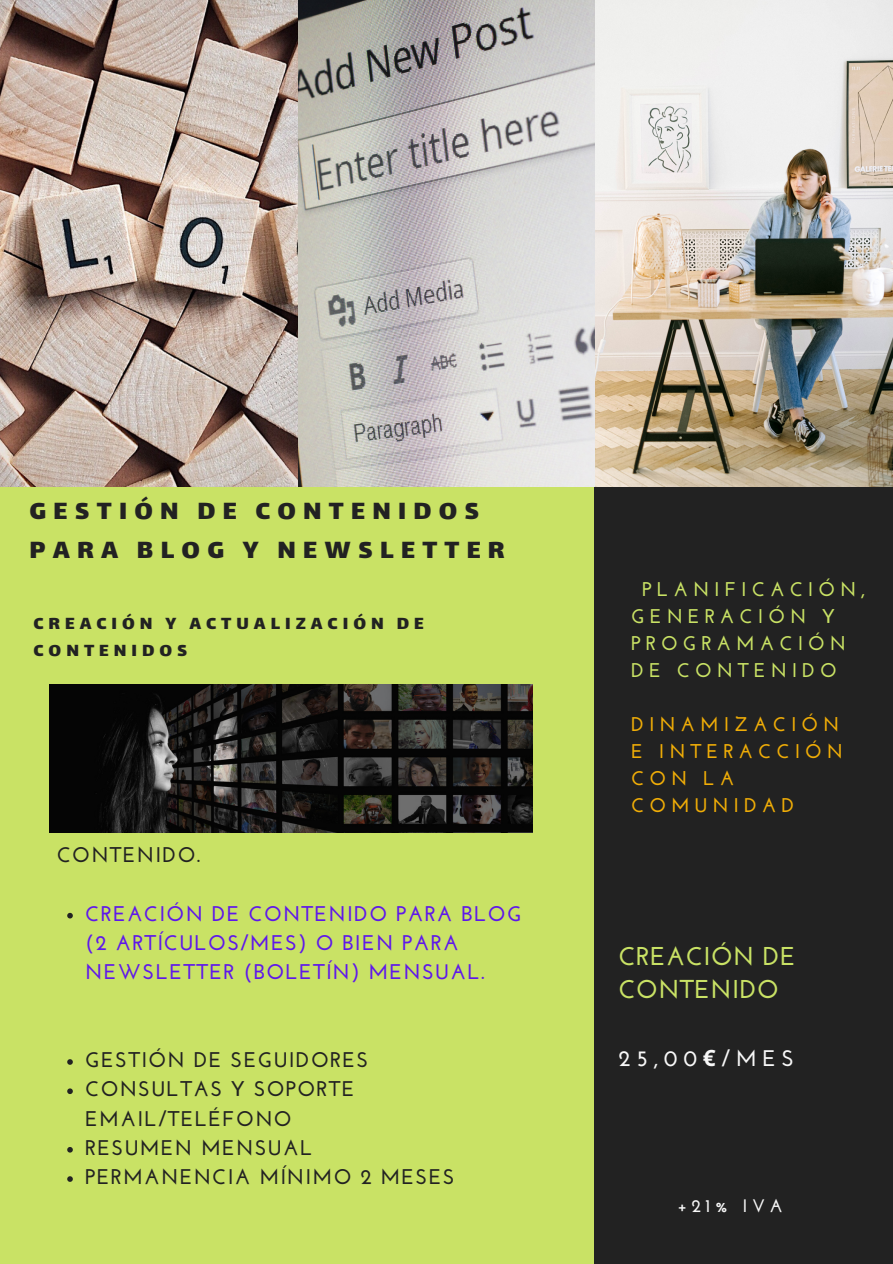
<style>
.page{position:relative;width:893px;height:1264px;background:#fff}
.page>*{position:absolute;margin:0;border:0;box-sizing:border-box;transform-origin:0 0}
.t1{font:28.8px/39.3px "Lalezar";letter-spacing:.25em;color:#222}
.t2{font:700 25.8px/32.7px "Josefin Sans";letter-spacing:.02em;color:#c9e265}
.t3{font:700 22.5px "Josefin Sans";letter-spacing:.25em;color:#f8f8f8}
.t4{font:700 21.15px/29.2px "Josefin Sans";letter-spacing:.06em;color:#222}
.t5{font:700 21.15px/29.2px "Josefin Sans";letter-spacing:.06em;color:#5e17eb}
.t6{font:700 19.8px/27px "Josefin Sans";letter-spacing:.25em;color:#c9e265}
.t7{font:700 19.8px/27px "Josefin Sans";letter-spacing:.25em;color:#f0ad07}
.t8{font:19.8px/27px "Lalezar";letter-spacing:.25em;color:#222}
.t9{font:700 18px "Josefin Sans";color:#f8f8f8}
.s1{font-family:"Noto Sans"}
</style>
<div class="page">
<div style="left:0;top:0;width:892px;height:1263px;background:#c9e265"></div>
<div style="left:594px;top:478px;width:298px;height:785px;background:#222"></div>
<img style="left:49px;top:685px;width:483px;height:147px">
<img style="left:0;top:0;width:892px;height:486px">
<svg style="left:67px;top:912px;width:6px;height:6px"></svg>
<svg style="left:67px;top:1059px;width:6px;height:5px"></svg>
<svg style="left:67px;top:1088px;width:6px;height:6px"></svg>
<svg style="left:67px;top:1147px;width:6px;height:5px"></svg>
<svg style="left:67px;top:1176px;width:6px;height:5px"></svg>
<p class="t1" style="left:30px;top:489px;width:476px">GESTIÓN DE CONTENIDOS<br>PARA BLOG Y NEWSLETTER</p>
<p class="t8" style="left:33px;top:608px;width:392px">CREACIÓN Y ACTUALIZACIÓN DE<br>CONTENIDOS</p>
<p class="t4" style="left:57px;top:842px;width:145px">CONTENIDO.</p>
<p class="t5" style="left:85px;top:900px;width:438px">CREACIÓN DE CONTENIDO PARA BLOG (2 ARTÍCULOS/MES) O BIEN PARA<br>NEWSLETTER (BOLETÍN) MENSUAL.</p>
<p class="t4" style="left:85px;top:1047px;width:284px">GESTIÓN DE SEGUIDORES</p>
<p class="t4" style="left:85px;top:1076px;width:271px">CONSULTAS Y SOPORTE<br>EMAIL/TELÉFONO</p>
<p class="t4" style="left:85px;top:1134px;width:229px">RESUMEN MENSUAL</p>
<p class="t4" style="left:85px;top:1164px;width:371px">PERMANENCIA MÍNIMO 2 MESES</p>
<p class="t6" style="left:631px;top:577px;width:235px;text-indent:11px">PLANIFICACIÓN,<br>GENERACIÓN Y<br>PROGRAMACIÓN<br>DE CONTENIDO</p>
<p class="t7" style="left:631px;top:712px;width:213px">DINAMIZACIÓN<br>E INTERACCIÓN<br>CON LA<br>COMUNIDAD</p>
<p class="t2" style="left:618px;top:942px;width:179px">CREACIÓN DE<br>CONTENIDO</p>
<p class="t3" style="left:618px;top:1049px;width:177px">25,00<span class="s1">€</span>/MES</p>
<p class="t9" style="left:677px;top:1198px;width:107px">+21% IVA</p>
</div>
